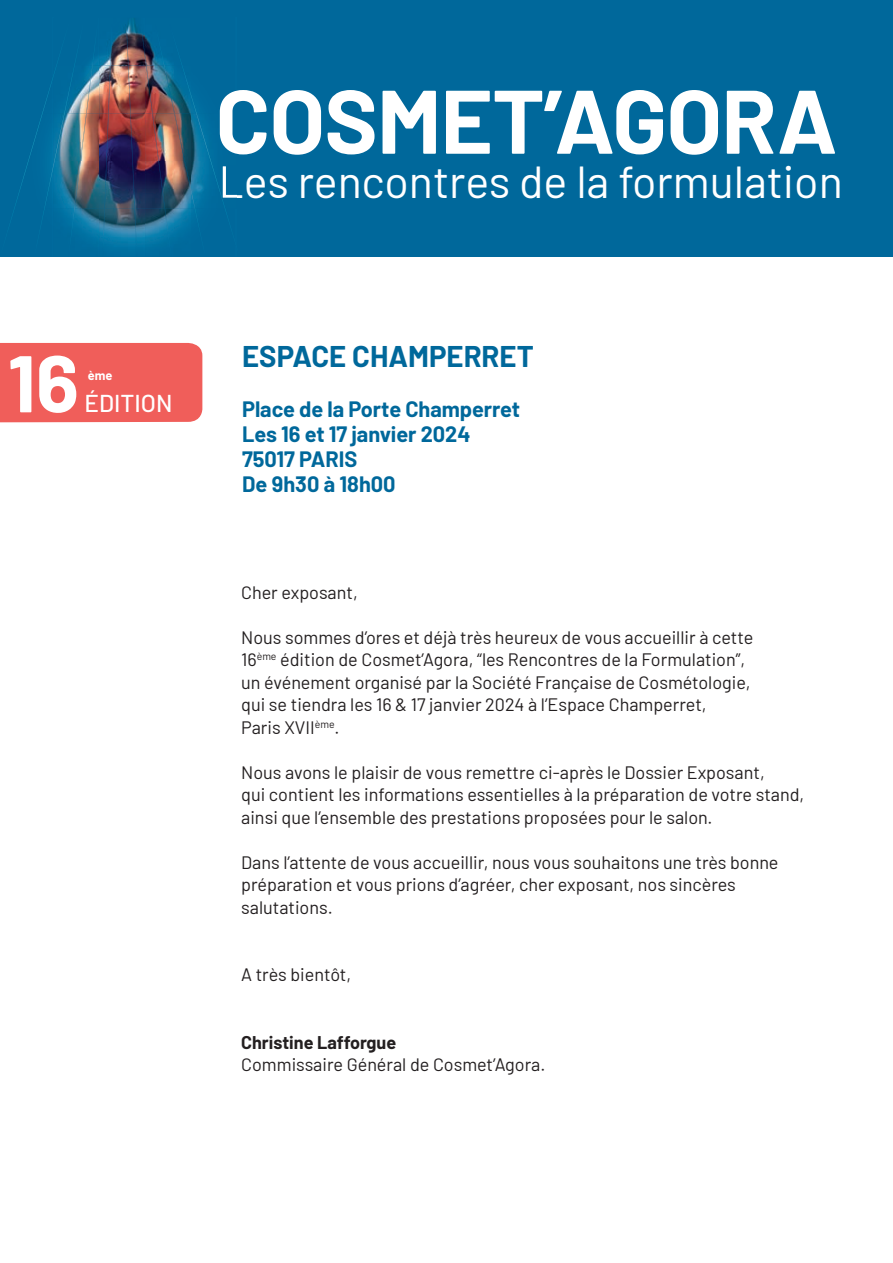
<style>
.page{position:relative;width:893px;height:1263px;background:#fff}
.page>*{position:absolute;margin:0;border:0;box-sizing:border-box;transform-origin:0 0}
.t1{font:700 90px "Barlow";letter-spacing:-.01em;color:#fff}
.t2{font:700 80.25px "Barlow";color:#fff}
.t3{font:44.85px "Barlow";color:#fff}
.t4{font:700 29.25px "Barlow";color:#00689b}
.t5{font:500 24.45px "Barlow";color:#fff}
.t6{font:700 21.75px/25px "Barlow";letter-spacing:-.005em;color:#00689b}
.t7{font:18px/22.5px "Barlow";color:#231f20}
.t8{font:700 18px "Barlow";color:#231f20}
.t9{font:700 12.75px "Barlow";color:#fff}
</style>
<div class="page">
<div style="left:0;top:343px;width:202px;height:79px;background:#f05e5a"></div>
<div style="left:0;top:0;width:893px;height:256px;background:#00689b"></div>
<img style="left:50px;top:18px;width:170px;height:231px">
<img style="left:53px;top:24px;width:16px;height:52px">
<img style="left:38px;top:76px;width:16px;height:53px">
<img style="left:22px;top:128px;width:16px;height:53px">
<img style="left:11px;top:181px;width:12px;height:37px">
<img style="left:73px;top:24px;width:10px;height:47px">
<img style="left:63px;top:70px;width:11px;height:47px">
<img style="left:54px;top:117px;width:10px;height:47px">
<img style="left:44px;top:163px;width:10px;height:47px">
<img style="left:92px;top:24px;width:6px;height:47px">
<img style="left:86px;top:70px;width:6px;height:47px">
<img style="left:80px;top:117px;width:6px;height:47px">
<img style="left:74px;top:163px;width:6px;height:47px">
<img style="left:68px;top:210px;width:7px;height:39px">
<img style="left:106px;top:24px;width:6px;height:140px">
<img style="left:102px;top:164px;width:5px;height:85px">
<img style="left:126px;top:24px;width:5px;height:93px">
<img style="left:130px;top:117px;width:5px;height:93px">
<img style="left:135px;top:210px;width:2px;height:39px">
<img style="left:141px;top:24px;width:6px;height:47px">
<img style="left:147px;top:70px;width:6px;height:47px">
<img style="left:153px;top:117px;width:6px;height:47px">
<img style="left:159px;top:163px;width:6px;height:47px">
<img style="left:165px;top:210px;width:6px;height:39px">
<img style="left:155px;top:24px;width:10px;height:47px">
<img style="left:165px;top:70px;width:11px;height:47px">
<img style="left:175px;top:117px;width:10px;height:47px">
<img style="left:185px;top:163px;width:11px;height:47px">
<img style="left:195px;top:210px;width:10px;height:39px">
<img style="left:169px;top:24px;width:14px;height:45px">
<img style="left:183px;top:69px;width:14px;height:45px">
<img style="left:196px;top:114px;width:7px;height:23px">
<img style="left:203px;top:135px;width:7px;height:24px">
<img style="left:210px;top:159px;width:14px;height:45px">
<img style="left:220px;top:90px;width:17px;height:64px">
<img style="left:223px;top:166px;width:14px;height:32px">
<h1 class="t1" style="left:216px;top:55px;width:623px">COSMET’AGORA</h1>
<h3 class="t3" style="left:219px;top:149px;width:626px">Les rencontres de la formulation</h3>
<h2 class="t2" style="left:8px;top:324px;width:73px">16</h2>
<p class="t9" style="left:88px;top:366px;width:26px">ème</p>
<h3 class="t5" style="left:84px;top:385px;width:89px">ÉDITION</h3>
<h3 class="t4" style="left:242px;top:335px;width:293px">ESPACE CHAMPERRET</h3>
<p class="t6" style="left:242px;top:395px;width:279px">Place de la Porte Champerret<br>Les 16 et 17 janvier 2024<br>75017 PARIS<br>De 9h30 à 18h00</p>
<p class="t7" style="left:241px;top:579px;width:118px">Cher exposant,</p>
<p class="t7" style="left:241px;top:624px;width:514px">Nous sommes d’ores et déjà très heureux de vous accueillir à cette 16<sup>ème</sup> édition de Cosmet’Agora, “les Rencontres de la Formulation”, un événement organisé par la Société Française de Cosmétologie, qui se tiendra les 16 &amp; 17 janvier 2024 à l’Espace Champerret,<br>Paris XVII<sup>ème</sup>.</p>
<p class="t7" style="left:241px;top:759px;width:565px">Nous avons le plaisir de vous remettre ci-après le Dossier Exposant,<br>qui contient les informations essentielles à la préparation de votre stand, ainsi que l’ensemble des prestations proposées pour le salon.</p>
<p class="t7" style="left:241px;top:849px;width:539px">Dans l’attente de vous accueillir, nous vous souhaitons une très bonne préparation et vous prions d’agréer, cher exposant, nos sincères salutations.</p>
<p class="t7" style="left:241px;top:962px;width:112px">A très bientôt,</p>
<p class="t8" style="left:241px;top:1029px;width:157px">Christine Lafforgue</p>
<p class="t7" style="left:241px;top:1052px;width:306px">Commissaire Général de Cosmet’Agora.</p>
</div>
